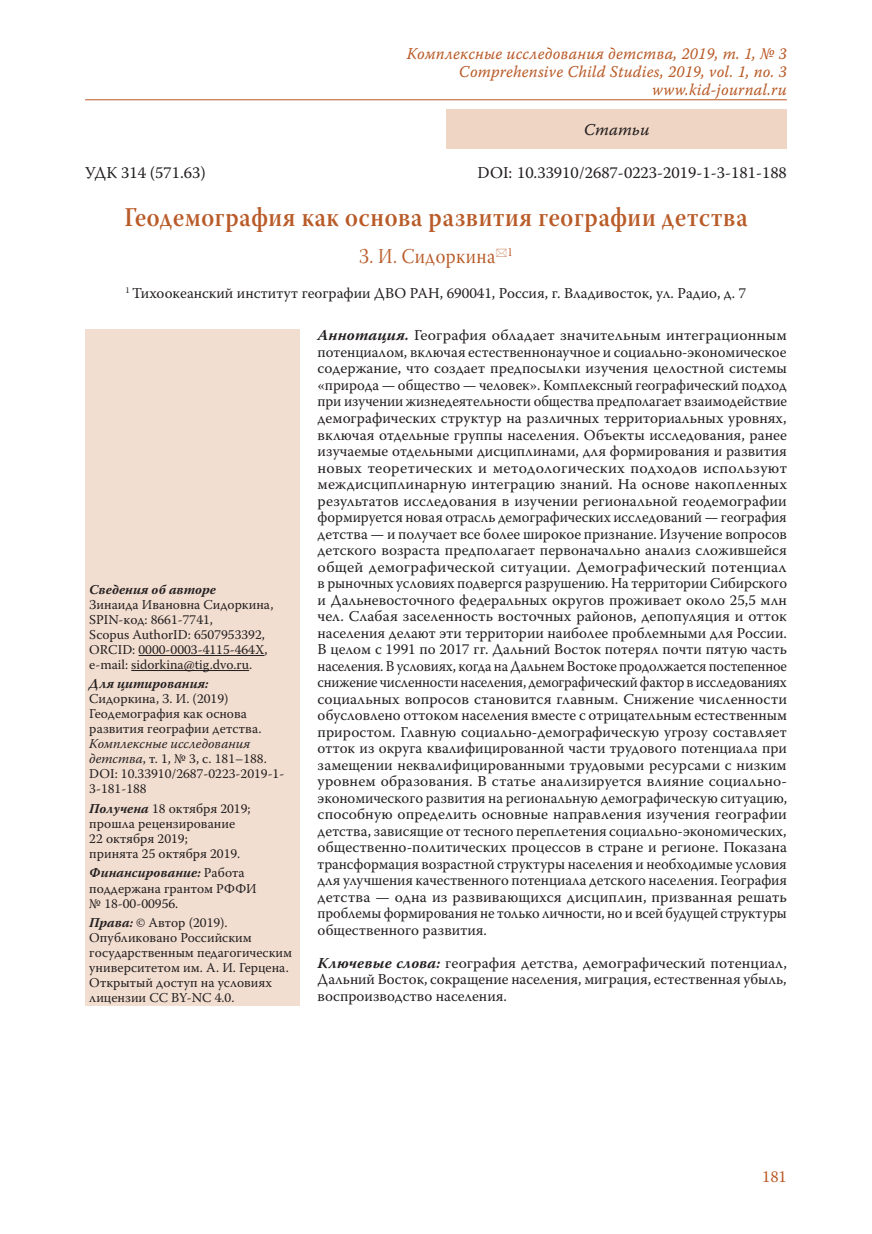
<style>
.page{position:relative;width:872px;height:1234px;background:#fff}
.page>*{position:absolute;margin:0;border:0;box-sizing:border-box;transform-origin:0 0}
.Заголовок_1{font:27px "Warnock Pro Semibold Subh";letter-spacing:.025em;color:#b95b28;scale:.9 1}
.Заголовок_2{font:21px "Warnock Pro Subh";letter-spacing:.025em;color:#b95b28;scale:.9 1}
.t1{font:16.5px/18px "Warnock Pro It Capt";letter-spacing:.01em;color:#b95b28;text-align:right;scale:.95 1}
.Body{font:16.5px "Warnock Pro";color:#231f20}
.t2{font:16.5px "Warnock Pro It Capt";color:#231f20}
.t3{font:16.5px "Warnock Pro";color:#b95b28}
.Annotation{font:15px/16.5px "Warnock Pro";color:#231f20;text-align:justify;scale:1.04 1}
.Annotation-2{font:15px/16.5px "Warnock Pro";color:#231f20;text-align:justify}
.Affiliation{font:15px "Warnock Pro";color:#231f20}
.Affiliation_info{font:13.5px/15px "Warnock Pro";color:#231f20}
.s1{font-weight:700;font-style:italic}
.s2{font-style:italic}
</style>
<div class="page">
<hr style="left:85px;top:99px;width:702px;height:1px;background:#b95b28">
<div style="left:85px;top:329px;width:214px;height:677px;background:#f2ded0"></div>
<hr style="left:138px;top:655px;width:126px;height:1px;background:#231f20">
<hr style="left:131px;top:670px;width:118px;height:1px;background:#231f20">
<div style="left:446px;top:109px;width:341px;height:40px;background:#efd5c3"></div>
<p class="t1" style="left:407px;top:44px;width:401px">Комплексные исследования детства, 2019, т. 1, № 3<br>Comprehensive Child Studies, 2019, vol. 1, no. 3 www.kid-journal.ru</p>
<p class="t2" style="left:584px;top:120px;width:67px">Статьи</p>
<p class="Body" style="left:85px;top:163px;width:122px">УДК 314 (571.63)</p>
<p class="Body" style="left:477px;top:163px;width:311px">DOI: 10.33910/2687-0223-2019-1-3-181-188</p>
<p class="Заголовок_1" style="left:124px;top:200px;width:694px">Геодемография как основа развития географии детства</p>
<p class="Заголовок_2" style="left:359px;top:244px;width:172px">З. И. Сидоркина <sup>1</sup></p>
<p class="Affiliation" style="left:126px;top:284px;width:622px"><sup>1</sup> Тихоокеанский институт географии ДВО РАН, 690041, Россия, г. Владивосток, ул. Радио, д. 7</p>
<p class="Affiliation_info" style="left:89px;top:581px;width:186px"><span class="s1">Сведения об авторе<br></span>Зинаида Ивановна Сидоркина,<br>SPIN-код: 8661-7741,<br>Scopus AuthorID: 6507953392,<br>ORCID: 0000-0003-4115-464Х, e-mail: sidorkina@tig.dvo.ru.</p>
<p class="Affiliation_info" style="left:89px;top:676px;width:196px"><span class="s1">Для цитирования:<br></span>Сидоркина, З. И. (2019)<br>Геодемография как основа развития географии детства.<br><span class="s2">Комплексные исследования детства</span>, т. 1, № 3, с. 181–188.<br>DOI: 10.33910/2687-0223-2019-1-<br>3-181-188</p>
<p class="Affiliation_info" style="left:89px;top:800px;width:163px"><span class="s1">Получена</span> 18 октября 2019; прошла рецензирование<br>22 октября 2019;<br>принята 25 октября 2019.</p>
<p class="Affiliation_info" style="left:89px;top:865px;width:169px"><span class="s1">Финансирование:</span> Работа поддержана грантом РФФИ № 18-00-00956.</p>
<p class="Affiliation_info" style="left:89px;top:914px;width:204px"><span class="s1">Права:</span> © Автор (2019).<br>Опубликовано Российским государственным педагогическим университетом им. А. И. Герцена.<br>Открытый доступ на условиях лицензии CC BY-NC 4.0.</p>
<p class="Annotation" style="left:317px;top:327px;width:453px"><span class="s1">Аннотация.</span> География обладает значительным интеграционным потенциалом, включая естественнонаучное и социально-экономическое содержание, что создает предпосылки изучения целостной системы «природа — общество — человек». Комплексный географический подход при изучении жизнедеятельности общества предполагает взаимодействие демографических структур на различных территориальных уровнях, включая отдельные группы населения. Объекты исследования, ранее изучаемые отдельными дисциплинами, для формирования и развития новых теоретических и методологических подходов используют междисциплинарную интеграцию знаний. На основе накопленных результатов исследования в изучении региональной геодемографии формируется новая отрасль демографических исследований — география детства — и получает все более широкое признание. Изучение вопросов детского возраста предполагает первоначально анализ сложившейся общей демографической ситуации. Демографический потенциал в рыночных условиях подвергся разрушению. На территории Сибирского и Дальневосточного федеральных округов проживает около 25,5 млн чел. Слабая заселенность восточных районов, депопуляция и отток населения делают эти территории наиболее проблемными для России.<br>В целом с 1991 по 2017 гг. Дальний Восток потерял почти пятую часть населения. В условиях, когда на Дальнем Востоке продолжается постепенное снижение численности населения, демографический фактор в исследованиях социальных вопросов становится главным. Снижение численности обусловлено оттоком населения вместе с отрицательным естественным приростом. Главную социально-демографическую угрозу составляет отток из округа квалифицированной части трудового потенциала при замещении неквалифицированными трудовыми ресурсами с низким уровнем образования. В статье анализируется влияние социально&shy;экономического развития на региональную демографическую ситуацию, способную определить основные направления изучения географии детства, зависящие от тесного переплетения социально-экономических, общественно-политических процессов в стране и регионе. Показана трансформация возрастной структуры населения и необходимые условия для улучшения качественного потенциала детского населения. География детства — одна из развивающихся дисциплин, призванная решать проблемы формирования не только личности, но и всей будущей структуры общественного развития.</p>
<p class="Annotation-2" style="left:317px;top:954px;width:471px"><span class="s1">Ключевые слова:</span> география детства, демографический потенциал, Дальний Восток, сокращение населения, миграция, естественная убыль, воспроизводство населения.</p>
<p class="t3" style="left:762px;top:1166px;width:26px">181</p>
</div>
